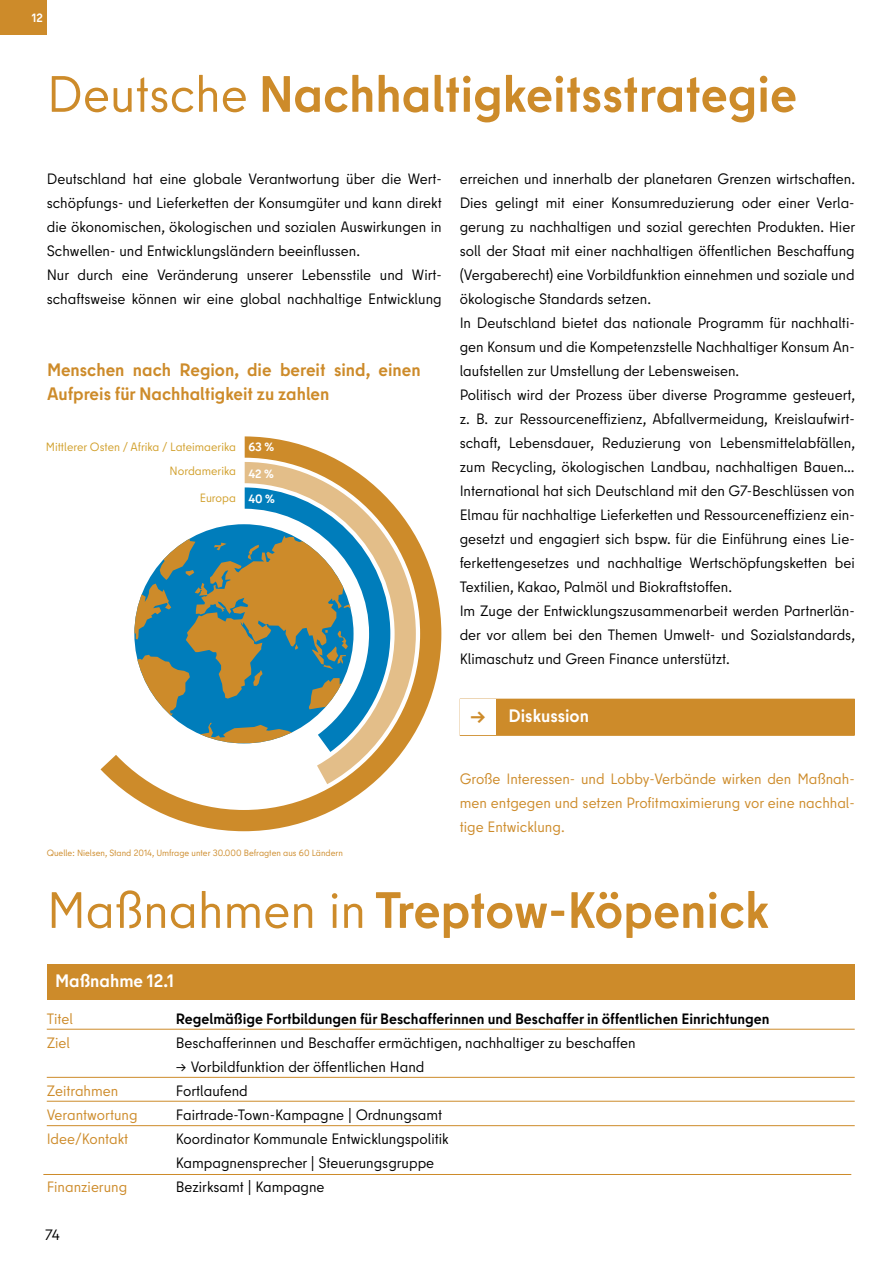
<style>
.page{position:relative;width:893px;height:1263px;background:#fff}
.page>*{position:absolute;margin:0;border:0;box-sizing:border-box;transform-origin:0 0}
.t1{font:700 51px "Berlin Type";color:#cd8b2a}
.t2{font:700 18px/24px "Berlin Type";color:#cd8b2a}
.t3{font:700 18px "Berlin Type";color:#fff}
.t4{font:15px/24px "Berlin Type";color:#000}
.t5{font:15px/24px "Berlin Type";color:#cd8b2a;text-align:justify}
.t6{font:700 15px "Berlin Type";color:#000}
.t7{font:12px/23.7px "Berlin Type";color:#d19f2a;text-align:right}
.t8{font:700 12px/26px "Berlin Type";color:#fff;text-align:justify}
.t9{font:9px "Berlin Type";color:#cd8b2a}
.s1{font-weight:400}
.s2{font-size:15px;color:#1b3668}
.s3{font-size:21px;color:#cd8b2a}
</style>
<div class="page">
<div style="left:0;top:0;width:47px;height:35px;background:#cd8b2a"></div>
<svg style="left:101px;top:436px;width:340px;height:395px"></svg>
<hr style="left:47px;top:1029px;width:808px;height:1px;background:#cd8b2a">
<hr style="left:47px;top:1077px;width:808px;height:1px;background:#cd8b2a">
<hr style="left:47px;top:1101px;width:808px;height:1px;background:#cd8b2a">
<hr style="left:47px;top:1125px;width:808px;height:1px;background:#cd8b2a">
<hr style="left:43px;top:1174px;width:808px;height:1px;background:#cd8b2a">
<div style="left:47px;top:964px;width:808px;height:35px;background:#cd8b2a"></div>
<div style="left:460px;top:699px;width:395px;height:36px;background:#cd8b2a"></div>
<div style="left:460px;top:699px;width:395px;height:37px;border:2px solid #cd8b2a"></div>
<div style="left:460px;top:699px;width:36px;height:36px;background:#fff"></div>
<p class="t8" style="left:32px;top:4px;width:13px">12</p>
<h1 class="t1" style="left:47px;top:61px;width:752px"><span class="s1">Deutsche</span> Nachhaltigkeitsstrategie</h1>
<p class="t4" style="left:47px;top:167px;width:396px">Deutschland hat eine globale Verantwortung über die Wert&shy;schöpfungs- und Lieferketten der Konsumgüter und kann direkt die ökonomischen, ökologischen und sozialen Auswirkungen in Schwellen- und Entwicklungsländern beeinflussen.<br>Nur durch eine Veränderung unserer Lebensstile und Wirt&shy;schaftsweise können wir eine global nachhaltige Entwicklung</p>
<p class="t4" style="left:460px;top:167px;width:397px">erreichen und innerhalb der planetaren Grenzen wirtschaften.<br>Dies gelingt mit einer Konsumreduzierung oder einer Verla&shy;gerung zu nachhaltigen und sozial gerechten Produkten. Hier soll der Staat mit einer nachhaltigen öffentlichen Beschaffung (Vergaberecht) eine Vorbildfunktion einnehmen und soziale und ökologische Standards setzen.<br>In Deutschland bietet das nationale Programm für nachhalti&shy;gen Konsum und die Kompetenzstelle Nachhaltiger Konsum An&shy;laufstellen zur Umstellung der Lebensweisen.<br>Politisch wird der Prozess über diverse Programme gesteuert, z. B. zur Ressourceneffizienz, Abfallvermeidung, Kreislaufwirt&shy;schaft, Lebensdauer, Reduzierung von Lebensmittelabfällen, zum Recycling, ökologischen Landbau, nachhaltigen Bauen… International hat sich Deutschland mit den G7-Beschlüssen von Elmau für nachhaltige Lieferketten und Ressourceneffizienz ein&shy;gesetzt und engagiert sich bspw. für die Einführung eines Lie&shy;ferkettengesetzes und nachhaltige Wertschöpfungsketten bei Textilien, Kakao, Palmöl und Biokraftstoffen.<br>Im Zuge der Entwicklungszusammenarbeit werden Partnerlän&shy;der vor allem bei den Themen Umwelt- und Sozialstandards, Klimaschutz und Green Finance unterstützt.</p>
<p class="t2" style="left:47px;top:358px;width:375px">Menschen nach Region, die bereit sind, einen<br>Aufpreis für Nachhaltigkeit zu zahlen</p>
<p class="t7" style="left:46px;top:435px;width:192px">Mittlerer Osten / Afrika / Lateimaerika<br>Nordamerika</p>
<p class="t7" style="left:200px;top:486px;width:38px">Europa</p>
<p class="t8" style="left:248px;top:434px;width:28px">63 % 42 % 40 %</p>
<p class="t3" style="left:467px;top:694px;width:72px"><span class="s2">→</span> Kritik</p>
<p class="t3" style="left:470px;top:704px;width:120px"><span class="s3">→</span> Diskussion</p>
<p class="t9" style="left:47px;top:847px;width:298px">Quelle: Nielsen, Stand 2014, Umfrage unter 30.000 Befragten aus 60 Ländern</p>
<p class="t5" style="left:460px;top:767px;width:396px">Große Interessen- und Lobby-Verbände wirken den Maßnah&shy;men entgegen und setzen Profitmaximierung vor eine nachhal&shy;tige Entwicklung.</p>
<h1 class="t1" style="left:47px;top:877px;width:724px"><span class="s1">Maßnahmen in</span> Treptow-Köpenick</h1>
<p class="t3" style="left:55px;top:969px;width:120px">Maßnahme 12.1</p>
<p class="t5" style="left:47px;top:1007px;width:28px">Titel</p>
<p class="t6" style="left:176px;top:1009px;width:595px">Regelmäßige Fortbildungen für Beschafferinnen und Beschaffer in öffentlichen Einrichtungen</p>
<p class="t5" style="left:47px;top:1031px;width:25px">Ziel</p>
<p class="t4" style="left:176px;top:1031px;width:461px">Beschafferinnen und Beschaffer ermächtigen, nachhaltiger zu beschaffen</p>
<p class="t4" style="left:176px;top:1055px;width:250px">→ Vorbildfunktion der öffentlichen Hand</p>
<p class="t5" style="left:47px;top:1079px;width:73px">Zeitrahmen</p>
<p class="t4" style="left:176px;top:1079px;width:74px">Fortlaufend</p>
<p class="t5" style="left:47px;top:1103px;width:92px">Verantwortung</p>
<p class="t4" style="left:176px;top:1103px;width:268px">Fairtrade-Town-Kampagne | Ordnungsamt</p>
<p class="t5" style="left:47px;top:1127px;width:83px">Idee/Kontakt</p>
<p class="t4" style="left:176px;top:1127px;width:274px">Koordinator Kommunale Entwicklungspolitik<br>Kampagnensprecher | Steuerungsgruppe</p>
<p class="t5" style="left:47px;top:1175px;width:82px">Finanzierung</p>
<p class="t4" style="left:176px;top:1175px;width:150px">Bezirksamt | Kampagne</p>
<p class="t4" style="left:45px;top:1223px;width:16px">74</p>
</div>
